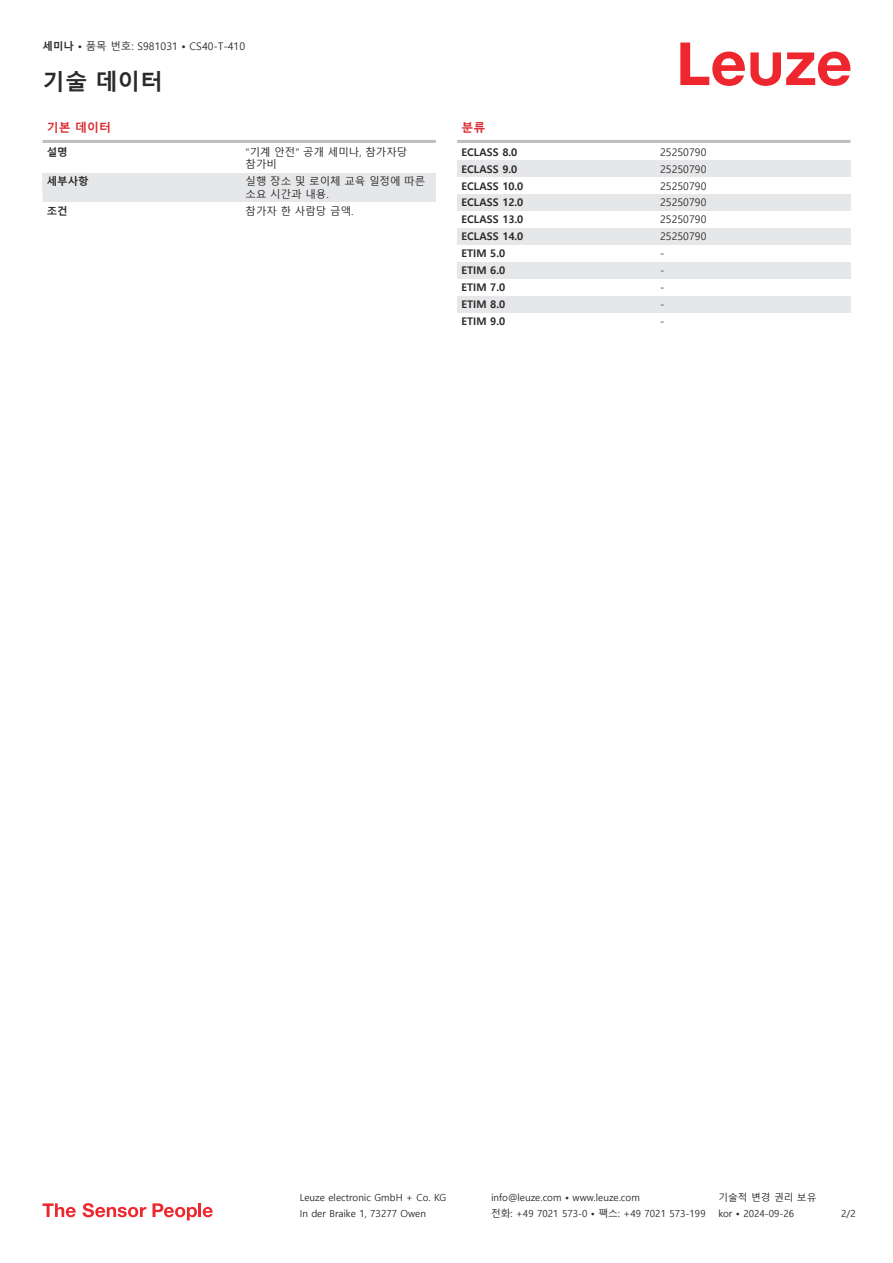
<style>
.page{position:relative;width:893px;height:1263px;background:#fff}
.page>*{position:absolute;margin:0;border:0;box-sizing:border-box;transform-origin:0 0}
.t1{font:700 22.5px "Malgun Gothic";color:#2b292a}
.t2{font:700 12px "Malgun Gothic";color:#db2a30}
.t3{font:10.5px/12.6px "Malgun Gothic";color:#2b292a}
.t4{font:700 10.5px "Malgun Gothic";color:#2b292a}
.t5{font:9.75px "Malgun Gothic";color:#2b292a}
.s1{font-weight:700}
</style>
<div class="page">
<svg style="left:680px;top:43px;width:170px;height:43px"></svg>
<div style="left:43px;top:190px;width:199px;height:12px;background:#e6e7e9"></div>
<hr style="left:43px;top:140px;width:393px;height:3px;background:#bdbfc1">
<div style="left:43px;top:173px;width:199px;height:17px;background:#e6e7e9"></div>
<div style="left:242px;top:173px;width:194px;height:29px;background:#e6e7e9"></div>
<hr style="left:457px;top:140px;width:393px;height:3px;background:#bdbfc1">
<div style="left:457px;top:160px;width:200px;height:17px;background:#e6e7e9"></div>
<div style="left:657px;top:160px;width:193px;height:17px;background:#e6e7e9"></div>
<div style="left:457px;top:194px;width:200px;height:17px;background:#e6e7e9"></div>
<div style="left:657px;top:194px;width:193px;height:17px;background:#e6e7e9"></div>
<div style="left:457px;top:228px;width:200px;height:17px;background:#e6e7e9"></div>
<div style="left:657px;top:228px;width:193px;height:17px;background:#e6e7e9"></div>
<div style="left:457px;top:262px;width:200px;height:17px;background:#e6e7e9"></div>
<div style="left:657px;top:262px;width:193px;height:17px;background:#e6e7e9"></div>
<div style="left:457px;top:296px;width:200px;height:17px;background:#e6e7e9"></div>
<div style="left:657px;top:296px;width:193px;height:17px;background:#e6e7e9"></div>
<svg style="left:43px;top:1203px;width:33px;height:14px"></svg>
<svg style="left:83px;top:1203px;width:63px;height:14px"></svg>
<svg style="left:153px;top:1203px;width:44px;height:17px"></svg>
<hr style="left:198px;top:1203px;width:3px;height:14px;background:#ed272d">
<svg style="left:203px;top:1207px;width:10px;height:10px"></svg>
<p class="t3" style="left:43px;top:40px;width:204px"><span class="s1">세미나 •</span> 품목 번호: S981031 <span class="s1">•</span> CS40-T-410</p>
<h1 class="t1" style="left:43px;top:69px;width:122px">기술 데이터</h1>
<p class="t2" style="left:47px;top:121px;width:66px">기본 데이터</p>
<p class="t4" style="left:47px;top:146px;width:22px">설명</p>
<p class="t3" style="left:246px;top:146px;width:163px">"기계 안전" 공개 세미나, 참가자당 참가비</p>
<p class="t4" style="left:47px;top:175px;width:43px">세부사항</p>
<p class="t3" style="left:246px;top:175px;width:181px">실행 장소 및 로이체 교육 일정에 따른 소요 시간과 내용.</p>
<p class="t4" style="left:47px;top:205px;width:22px">조건</p>
<p class="t3" style="left:246px;top:205px;width:109px">참가자 한 사람당 금액.</p>
<p class="t2" style="left:461px;top:121px;width:25px">분류</p>
<p class="t4" style="left:461px;top:146px;width:57px">ECLASS 8.0</p>
<p class="t3" style="left:660px;top:146px;width:48px">25250790</p>
<p class="t4" style="left:461px;top:163px;width:57px">ECLASS 9.0</p>
<p class="t3" style="left:660px;top:163px;width:48px">25250790</p>
<p class="t4" style="left:461px;top:179px;width:63px">ECLASS 10.0</p>
<p class="t3" style="left:660px;top:180px;width:48px">25250790</p>
<p class="t4" style="left:461px;top:196px;width:63px">ECLASS 12.0</p>
<p class="t3" style="left:660px;top:197px;width:48px">25250790</p>
<p class="t4" style="left:461px;top:213px;width:63px">ECLASS 13.0</p>
<p class="t3" style="left:660px;top:213px;width:48px">25250790</p>
<p class="t4" style="left:461px;top:230px;width:63px">ECLASS 14.0</p>
<p class="t3" style="left:660px;top:230px;width:48px">25250790</p>
<p class="t4" style="left:461px;top:247px;width:45px">ETIM 5.0</p>
<p class="t3" style="left:660px;top:247px;width:6px">-</p>
<p class="t4" style="left:461px;top:264px;width:45px">ETIM 6.0</p>
<p class="t3" style="left:660px;top:264px;width:6px">-</p>
<p class="t4" style="left:461px;top:281px;width:45px">ETIM 7.0</p>
<p class="t3" style="left:660px;top:281px;width:6px">-</p>
<p class="t4" style="left:461px;top:298px;width:45px">ETIM 8.0</p>
<p class="t3" style="left:660px;top:298px;width:6px">-</p>
<p class="t4" style="left:461px;top:315px;width:45px">ETIM 9.0</p>
<p class="t3" style="left:660px;top:315px;width:6px">-</p>
<p class="t5" style="left:300px;top:1192px;width:148px">Leuze electronic GmbH + Co. KG</p>
<p class="t5" style="left:491px;top:1192px;width:150px">info@leuze.com • www.leuze.com</p>
<p class="t5" style="left:718px;top:1192px;width:100px">기술적 변경 권리 보유</p>
<p class="t5" style="left:300px;top:1208px;width:128px">In der Braike 1, 73277 Owen</p>
<p class="t5" style="left:491px;top:1208px;width:216px">전화: +49 7021 573-0 • 팩스: +49 7021 573-199</p>
<p class="t5" style="left:718px;top:1208px;width:77px">kor • 2024-09-26</p>
<p class="t5" style="left:841px;top:1208px;width:16px">2/2</p>
</div>
